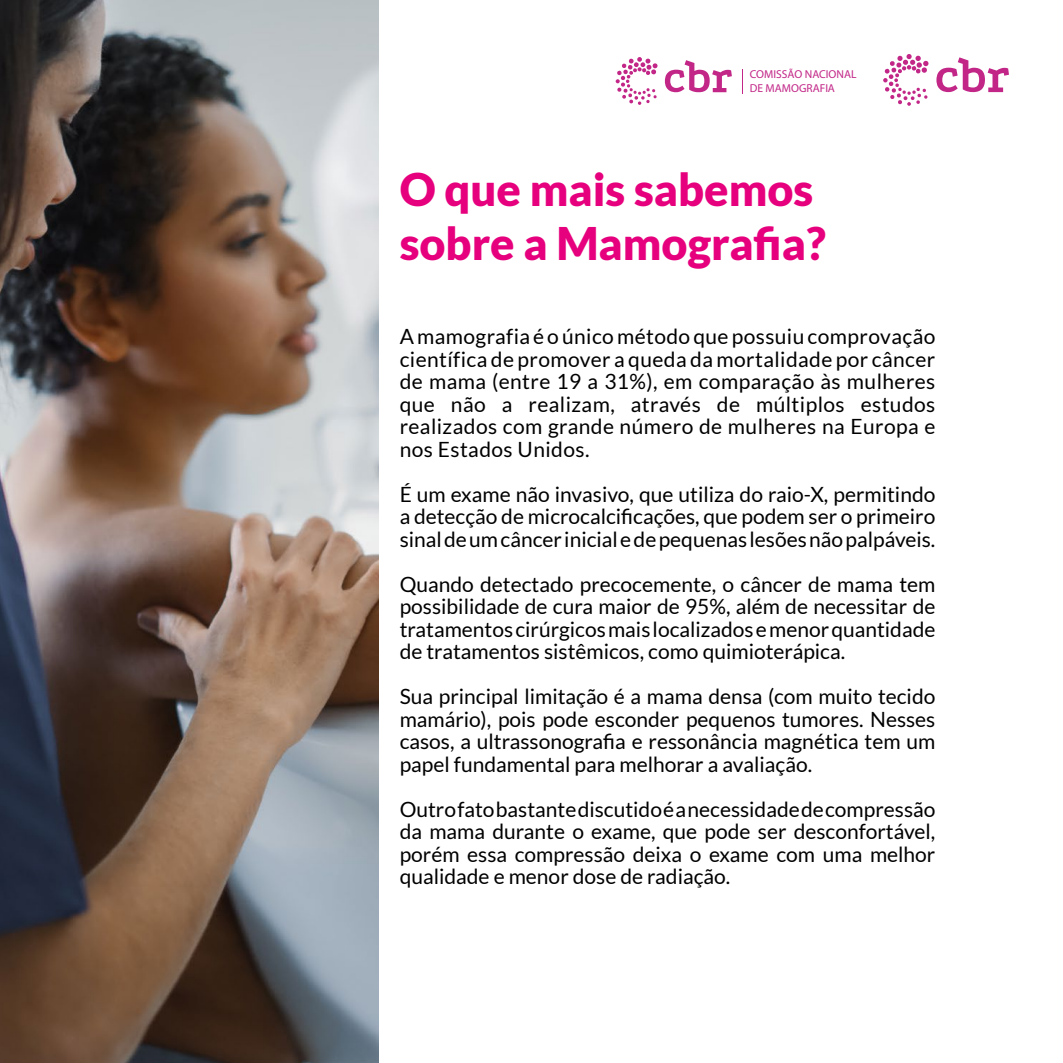
<style>
.page{position:relative;width:1063px;height:1063px;background:#fff}
.page>*{position:absolute;margin:0;border:0;box-sizing:border-box;transform-origin:0 0}
.t1{font:900 45px/54px "Lato";color:#e6007d}
.t2{font:21px/22.5px "Lato";color:#000;text-align:justify}
.t3{font:11.55px/13.8px "Myriad Pro";color:#c22687}
</style>
<div class="page">
<svg style="left:936px;top:57px;width:73px;height:35px"></svg>
<svg style="left:883px;top:54px;width:45px;height:52px"></svg>
<svg style="left:742px;top:69px;width:1px;height:24px"></svg>
<svg style="left:665px;top:60px;width:67px;height:32px"></svg>
<svg style="left:616px;top:57px;width:42px;height:48px"></svg>
<img style="left:0;top:0;width:378px;height:1063px">
<p class="t3" style="left:750px;top:68px;width:108px">COMISSÃO NACIONAL<br>DE MAMOGRAFIA</p>
<h1 class="t1" style="left:400px;top:162px;width:428px">O que mais sabemos sobre a Mamografia?</h1>
<p class="t2" style="left:400px;top:325px;width:537px">A mamografia é o único método que possuiu comprovação científica de promover a queda da mortalidade por câncer de mama (entre 19 a 31%), em comparação às mulheres que não a realizam, através de múltiplos estudos realizados com grande número de mulheres na Europa e nos Estados Unidos.</p>
<p class="t2" style="left:400px;top:483px;width:537px">É um exame não invasivo, que utiliza do raio-X, permitindo a detecção de microcalcificações, que podem ser o primeiro sinal de um câncer inicial e de pequenas lesões não palpáveis.</p>
<p class="t2" style="left:400px;top:573px;width:537px">Quando detectado precocemente, o câncer de mama tem possibilidade de cura maior de 95%, além de necessitar de tratamentos cirúrgicos mais localizados e menor quantidade de tratamentos sistêmicos, como quimioterápica.</p>
<p class="t2" style="left:400px;top:685px;width:537px">Sua principal limitação é a mama densa (com muito tecido mamário), pois pode esconder pequenos tumores. Nesses casos, a ultrassonografia e ressonância magnética tem um papel fundamental para melhorar a avaliação.</p>
<p class="t2" style="left:400px;top:798px;width:537px">Outro fato bastante discutido é a necessidade de compressão da mama durante o exame, que pode ser desconfortável, porém essa compressão deixa o exame com uma melhor qualidade e menor dose de radiação.</p>
</div>
